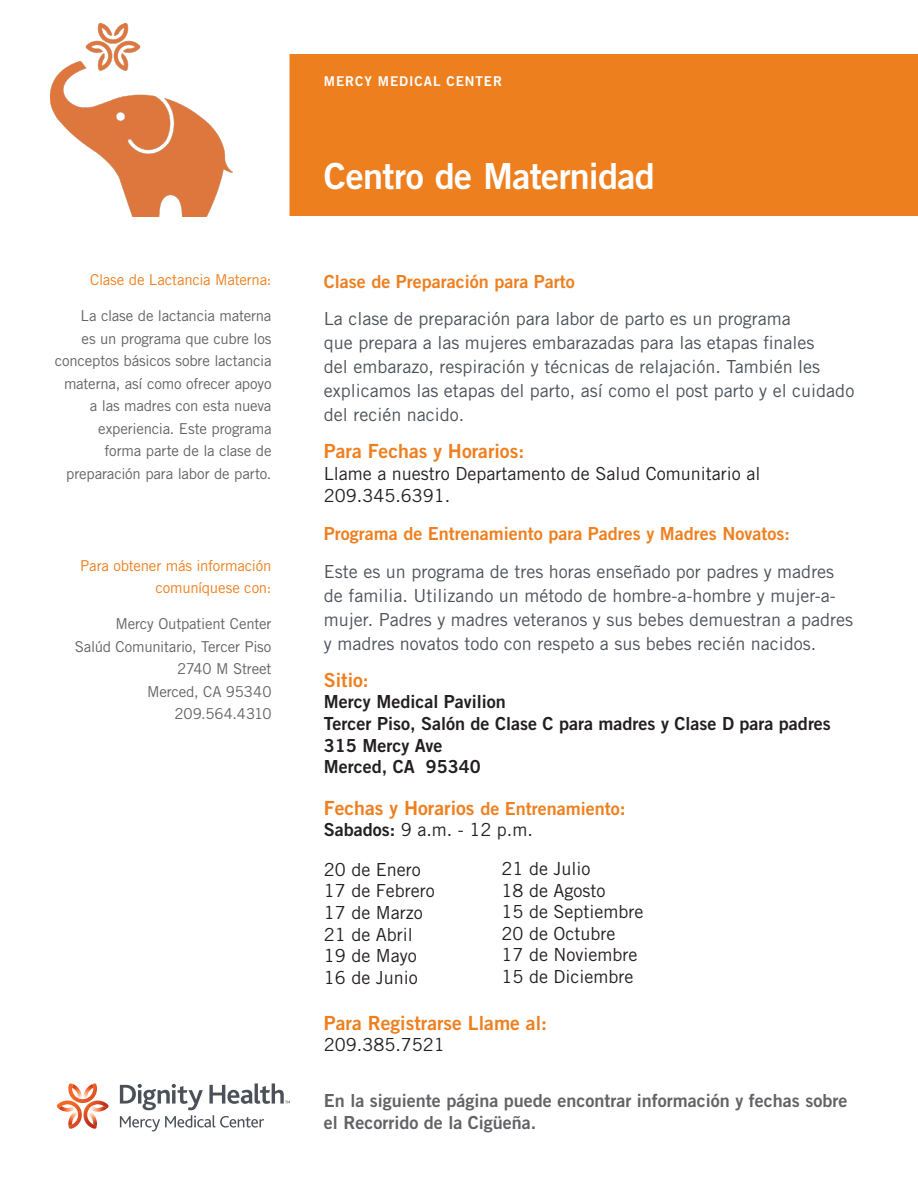
<style>
.page{position:relative;width:918px;height:1188px;background:#fff}
.page>*{position:absolute;margin:0;border:0;box-sizing:border-box;transform-origin:0 0}
.t1{font:36px "Trade Gothic LT Std Bd 2";letter-spacing:-.02em;color:#fff}
.t2{font:19.5px "Trade Gothic LT Std Bd 2";color:#ee7f1f}
.Interior__Subhead{font:18px/24px "Trade Gothic LT Std";color:#4c5159}
.t3{font:18px/21.6px "Trade Gothic LT Std";color:#231f20}
.t4{font:18px "Trade Gothic LT Std Bd 2";color:#231f20}
.t5{font:18px/21.6px "Trade Gothic LT Std Bd 2";color:#636366}
.Interior__Subhead-2{font:18px "Trade Gothic LT Std Bd 2";color:#ee7f1f}
.t6{font:15px/22.5px "Trade Gothic LT Std";letter-spacing:-.01em;color:#636366;text-align:right}
.t7{font:15px/22.5px "Trade Gothic LT Std";letter-spacing:-.015em;color:#ee7f1f;text-align:right}
.t8{font:13.5px "Trade Gothic LT Std Bd 2";letter-spacing:.07em;color:#fff}
.s1{font-size:18px}
.s2{font-family:"Trade Gothic LT Std Bd 2"}
</style>
<div class="page">
<div style="left:286px;top:54px;width:632px;height:162px;background:#ee7f1f"></div>
<svg style="left:57px;top:1083px;width:52px;height:46px"></svg>
<img style="left:89px;top:1109px;width:18px;height:3px">
<img style="left:89px;top:1106px;width:18px;height:3px">
<svg style="left:120px;top:1083px;width:170px;height:48px"></svg>
<div style="left:284px;top:41px;width:6px;height:189px;background:#fff"></div>
<img style="left:50px;top:23px;width:182px;height:193px">
<p class="t7" style="left:90px;top:269px;width:183px">Clase de Lactancia Materna:</p>
<p class="t6" style="left:55px;top:305px;width:218px">La clase de lactancia materna<br>es un programa que cubre los conceptos básicos sobre lactancia materna, así como ofrecer apoyo a las madres con esta nueva experiencia. Este programa<br>forma parte de la clase de preparación para labor de parto.</p>
<p class="t7" style="left:80px;top:554px;width:193px">Para obtener más información comuníquese con:</p>
<p class="t6" style="left:115px;top:612px;width:158px">Mercy Outpatient Center</p>
<p class="t6" style="left:75px;top:635px;width:198px">Salúd Comunitario, Tercer Piso</p>
<p class="t6" style="left:177px;top:657px;width:96px">2740 M Street</p>
<p class="t6" style="left:147px;top:680px;width:126px">Merced, CA 95340</p>
<p class="t6" style="left:175px;top:702px;width:98px">209.564.4310</p>
<p class="t8" style="left:324px;top:73px;width:180px">MERCY MEDICAL CENTER</p>
<p class="t1" style="left:324px;top:154px;width:332px">Centro de Maternidad</p>
<p class="Interior__Subhead-2" style="left:324px;top:270px;width:252px">Clase de Preparación para Parto</p>
<p class="Interior__Subhead" style="left:324px;top:307px;width:532px">La clase de preparación para labor de parto es un programa<br>que prepara a las mujeres embarazadas para las etapas finales<br>del embarazo, respiración y técnicas de relajación. También les explicamos las etapas del parto, así como el post parto y el cuidado del recién nacido.</p>
<p class="t2" style="left:324px;top:439px;width:202px">Para Fechas y Horarios:</p>
<p class="t3" style="left:324px;top:463px;width:438px">Llame a nuestro Departamento de Salud Comunitario al<br>209.345.6391.</p>
<p class="Interior__Subhead-2" style="left:324px;top:523px;width:467px">Programa de Entrenamiento para Padres y Madres Novatos:</p>
<p class="Interior__Subhead" style="left:324px;top:559px;width:531px">Este es un programa de tres horas enseñado por padres y madres de familia. Utilizando un método de hombre-a-hombre y mujer-a&shy;mujer. Padres y madres veteranos y sus bebes demuestran a padres y madres novatos todo con respeto a sus bebes recién nacidos.</p>
<p class="t2" style="left:324px;top:668px;width:46px">Sitio:</p>
<p class="t4" style="left:324px;top:691px;width:183px">Mercy Medical Pavilion</p>
<p class="t4" style="left:324px;top:712px;width:509px">Tercer Piso, Salón de Clase C para madres y Clase D para padres</p>
<p class="t4" style="left:324px;top:734px;width:120px">315 Mercy Ave</p>
<p class="t4" style="left:324px;top:756px;width:158px">Merced, CA 95340</p>
<p class="t2" style="left:324px;top:795px;width:303px">Fechas y Horarios <span class="s1">de Entrenamiento</span>:</p>
<p class="t3" style="left:324px;top:819px;width:210px"><span class="s2">Sabados:</span> 9 a.m. - 12 p.m.</p>
<p class="t3" style="left:324px;top:858px;width:98px">20 de Enero</p>
<p class="t3" style="left:324px;top:880px;width:112px">17 de Febrero</p>
<p class="t3" style="left:324px;top:902px;width:100px">17 de Marzo</p>
<p class="t3" style="left:324px;top:923px;width:90px">21 de Abril</p>
<p class="t3" style="left:324px;top:945px;width:94px">19 de Mayo</p>
<p class="t3" style="left:324px;top:966px;width:95px">16 de Junio</p>
<p class="t2" style="left:324px;top:1011px;width:225px">Para Registrarse Llame al:</p>
<p class="t3" style="left:324px;top:1034px;width:122px">209.385.7521</p>
<p class="t3" style="left:502px;top:858px;width:90px">21 de Julio</p>
<p class="t3" style="left:502px;top:879px;width:105px">18 de Agosto</p>
<p class="t3" style="left:502px;top:901px;width:143px">15 de Septiembre</p>
<p class="t3" style="left:502px;top:922px;width:115px">20 de Octubre</p>
<p class="t3" style="left:502px;top:944px;width:137px">17 de Noviembre</p>
<p class="t3" style="left:502px;top:966px;width:133px">15 de Diciembre</p>
<p class="t5" style="left:324px;top:1090px;width:525px">En la siguiente página puede encontrar información y fechas sobre el Recorrido de la Cigüeña.</p>
</div>
